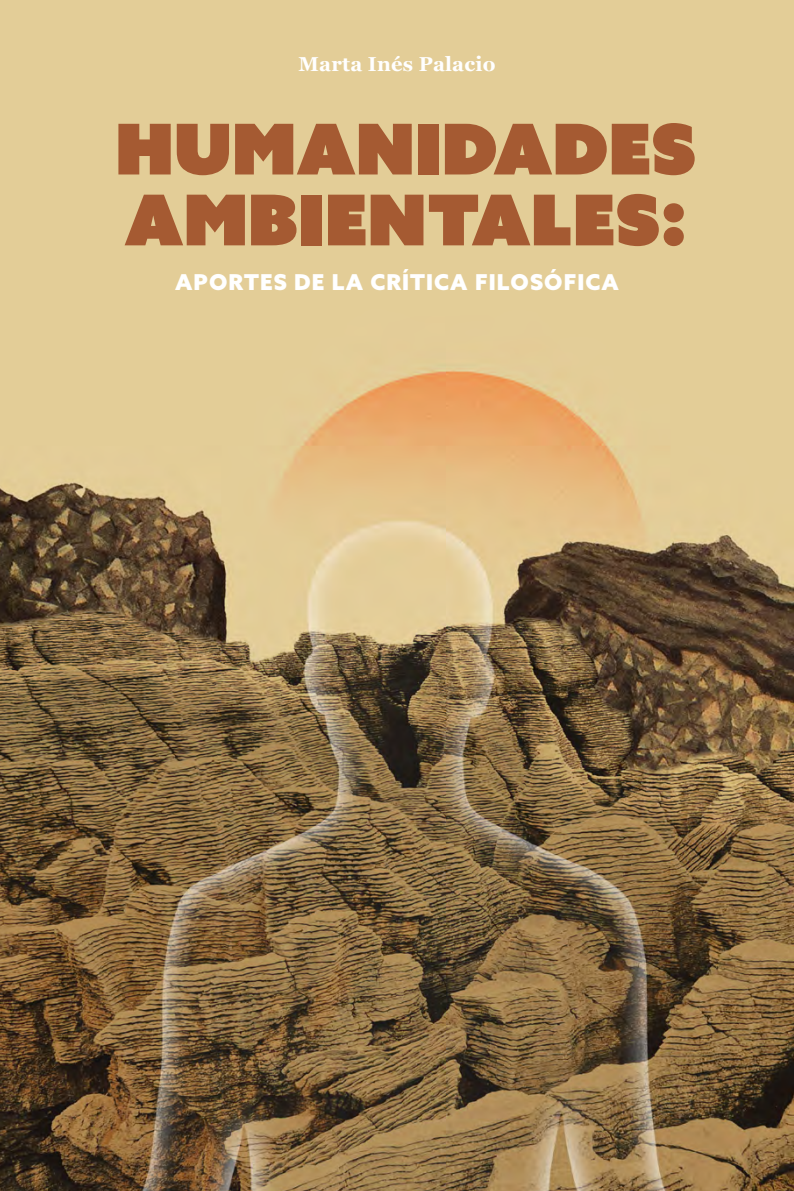
<style>
.page{position:relative;width:794px;height:1191px;background:#fff}
.page>*{position:absolute;margin:0;border:0;box-sizing:border-box;transform-origin:0 0}
.t1{font:70px/70.9px "Azo Sans Uber";color:#a55a32}
.t2{font:900 21.88px "Azo Sans";letter-spacing:.05em;color:#fff}
.t3{font:700 20.12px "Georgia";letter-spacing:.01em;color:#fff}
</style>
<div class="page">
<img style="left:0;top:0;width:794px;height:1191px">
<p class="t3" style="left:298px;top:52px;width:198px">Marta Inés Palacio</p>
<h1 class="t1" style="left:115px;top:113px;width:582px">HUMANIDADES<br>AMBIENTALES:</h1>
<p class="t2" style="left:175px;top:268px;width:445px">APORTES DE LA CRÍTICA FILOSÓFICA</p>
</div>
